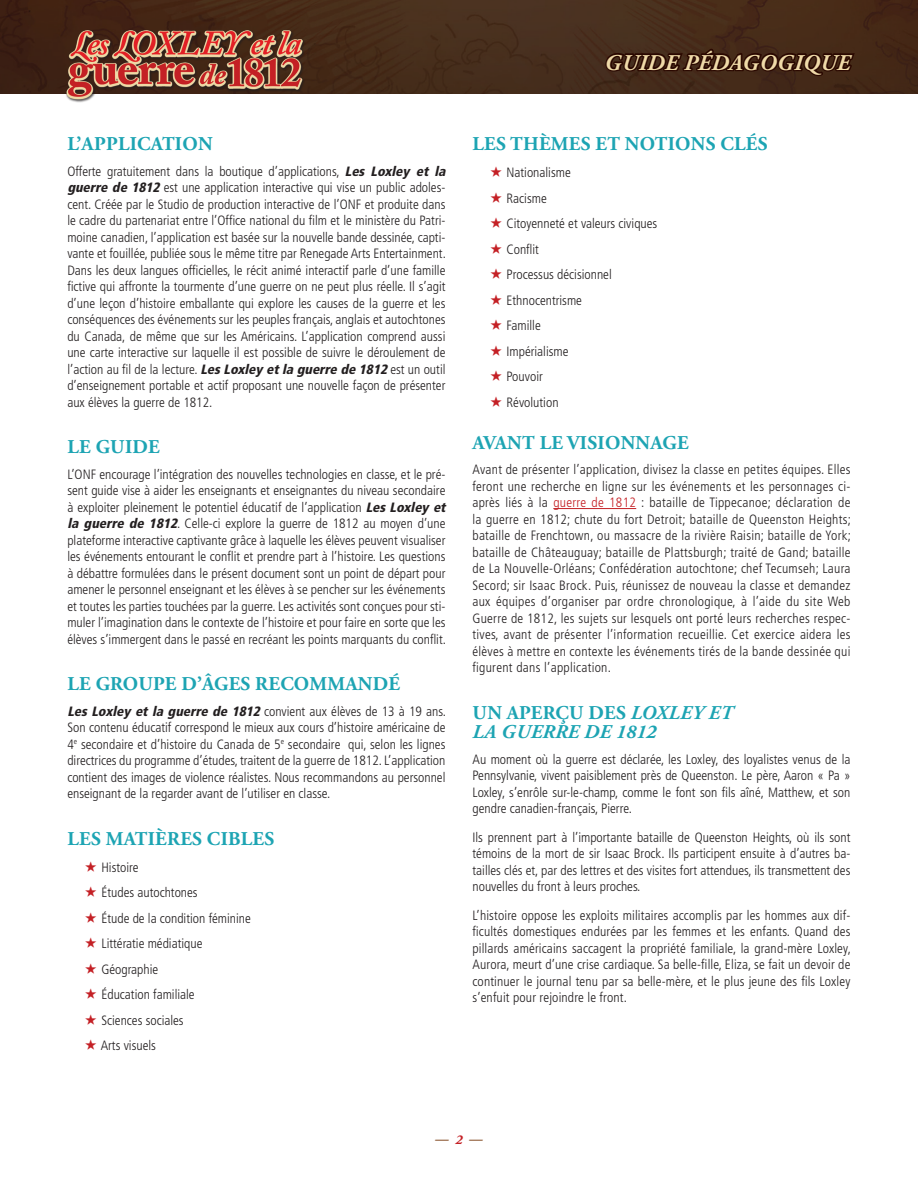
<style>
.page{position:relative;width:918px;height:1188px;background:#fff}
.page>*{position:absolute;margin:0;border:0;box-sizing:border-box;transform-origin:0 0}
.t1{font:italic 700 22.5px "Adobe Garamond Pro";letter-spacing:.015em;color:#efdaa8}
.SUB_TITLE{font:700 19.5px "Adobe Garamond Pro";letter-spacing:.015em;color:#1da4b3}
.SUB_TITLE-2{font:italic 700 19.5px/19.5px "Adobe Garamond Pro";letter-spacing:.015em;color:#1da4b3}
.REGULAR_TEXT{font:300 condensed 13.5px/16.5px "Frutiger";color:#231f20;text-align:justify}
.BULLET_POINT{font:300 condensed 13.5px "Frutiger";color:#231f20}
.t2{font:italic 700 13.5px "Adobe Garamond Pro";color:#7f451c}
.s1{font-weight:900;font-style:italic}
.s2{font-family:"ST Heiti TC";font-stretch:normal;font-size:12px;color:#c42025}
.s3{color:#c42025}
.s4{font-style:normal}
</style>
<div class="page">
<img style="left:0;top:0;width:918px;height:94px">
<img style="left:66px;top:29px;width:240px;height:73px">
<svg style="left:604px;top:0;width:253px;height:94px;background:#422615"></svg>
<hr style="left:553px;top:508px;width:83px;height:1px;background:#c42025">
<p class="SUB_TITLE" style="left:68px;top:133px;width:147px">L’APPLICATION</p>
<p class="REGULAR_TEXT" style="left:67px;top:163px;width:383px;text-align:left">Offerte gratuitement dans la boutique d’applications, <span class="s1">Les Loxley et la guerre de 1812</span> est une application interactive qui vise un public adoles&shy;cent. Créée par le Studio de production interactive de l’ONF et produite dans le cadre du partenariat entre l’Office national du film et le ministère du Patri&shy;moine canadien, l’application est basée sur la nouvelle bande dessinée, capti&shy;vante et fouillée, publiée sous le même titre par Renegade Arts Entertainment.<br>Dans les deux langues officielles, le récit animé interactif parle d’une famille fictive qui affronte la tourmente d’une guerre on ne peut plus réelle. Il s’agit d’une leçon d’histoire emballante qui explore les causes de la guerre et les conséquences des événements sur les peuples français, anglais et autochtones du Canada, de même que sur les Américains. L’application comprend aussi une carte interactive sur laquelle il est possible de suivre le déroulement de l’action au fil de la lecture. <span class="s1">LesLoxley etla guerre de 1812</span> est un outil d’enseignement portable et actif proposant une nouvelle façon de présenter aux élèves la guerre de 1812.</p>
<p class="SUB_TITLE" style="left:68px;top:436px;width:94px">LE GUIDE</p>
<p class="REGULAR_TEXT" style="left:67px;top:466px;width:383px;text-align:left">L’ONF encourage l’intégration des nouvelles technologies en classe, et le pré&shy;sent guide vise à aider les enseignants et enseignantes du niveau secondaire à exploiter pleinement le potentiel éducatif de l’application <span class="s1">Les Loxley et la guerre de 1812</span>. Celle-ci explore la guerre de 1812 au moyen d’une plateforme interactive captivante grâce à laquelle les élèves peuvent visualiser les événements entourant le conflit et prendre part à l’histoire. Les questions à débattre formulées dans le présent document sont un point de départ pour amener le personnel enseignant et les élèves à se pencher sur les événements et toutes les parties touchées par la guerre. Les activités sont conçues pour sti&shy;muler l’imagination dans le contexte de l’histoire et pour faire en sorte que les élèves s’immergent dans le passé en recréant les points marquants du conflit.</p>
<p class="SUB_TITLE" style="left:68px;top:673px;width:334px">LE GROUPE D’ÂGES RECOMMANDÉ</p>
<p class="REGULAR_TEXT" style="left:67px;top:703px;width:380px"><span class="s1">Les Loxley et la guerre de 1812</span> convient aux élèves de 13 à 19 ans.<br>Son contenu éducatif correspond le mieux aux cours d’histoire américaine de 4<sup>e</sup> secondaire et d’histoire du Canada de 5<sup>e</sup> secondaire qui, selon les lignes directrices du programme d’études, traitent de la guerre de 1812. L’application contient des images de violence réalistes. Nous recommandons au personnel enseignant de la regarder avant de l’utiliser en classe.</p>
<p class="SUB_TITLE" style="left:68px;top:827px;width:208px">LES MATIÈRES CIBLES</p>
<p class="BULLET_POINT" style="left:85px;top:859px;width:55px"><span class="s2">★</span> Histoire</p>
<p class="BULLET_POINT" style="left:85px;top:885px;width:114px"><span class="s2">★</span> Études autochtones</p>
<p class="BULLET_POINT" style="left:85px;top:910px;width:168px"><span class="s2">★</span> Étude de la condition féminine</p>
<p class="BULLET_POINT" style="left:85px;top:936px;width:119px"><span class="s2">★</span> Littératie médiatique</p>
<p class="BULLET_POINT" style="left:85px;top:961px;width:75px"><span class="s2">★</span> Géographie</p>
<p class="BULLET_POINT" style="left:85px;top:987px;width:111px"><span class="s2">★</span> Éducation familiale</p>
<p class="BULLET_POINT" style="left:85px;top:1012px;width:100px"><span class="s2">★</span> Sciences sociales</p>
<p class="BULLET_POINT" style="left:85px;top:1038px;width:73px"><span class="s2">★</span> Arts visuels</p>
<h1 class="t1" style="left:605px;top:50px;width:247px">GUIDE PÉDAGOGIQUE</h1>
<p class="SUB_TITLE" style="left:473px;top:133px;width:296px">LES THÈMES ET NOTIONS CLÉS</p>
<p class="BULLET_POINT" style="left:490px;top:165px;width:82px"><span class="s2">★</span> Nationalisme</p>
<p class="BULLET_POINT" style="left:490px;top:190px;width:58px"><span class="s2">★</span> Racisme</p>
<p class="BULLET_POINT" style="left:490px;top:216px;width:169px"><span class="s2">★</span> Citoyenneté et valeurs civiques</p>
<p class="BULLET_POINT" style="left:490px;top:241px;width:51px"><span class="s2">★</span> Conflit</p>
<p class="BULLET_POINT" style="left:490px;top:267px;width:123px"><span class="s2">★</span> Processus décisionnel</p>
<p class="BULLET_POINT" style="left:490px;top:292px;width:94px"><span class="s2">★</span> Ethnocentrisme</p>
<p class="BULLET_POINT" style="left:490px;top:318px;width:52px"><span class="s2">★</span> Famille</p>
<p class="BULLET_POINT" style="left:490px;top:343px;width:80px"><span class="s2">★</span> Impérialisme</p>
<p class="BULLET_POINT" style="left:490px;top:369px;width:54px"><span class="s2">★</span> Pouvoir</p>
<p class="BULLET_POINT" style="left:490px;top:394px;width:70px"><span class="s2">★</span> Révolution</p>
<p class="SUB_TITLE" style="left:473px;top:431px;width:217px">AVANT LE VISIONNAGE</p>
<p class="REGULAR_TEXT" style="left:472px;top:461px;width:380px">Avant de présenter l’application, divisez la classe en petites équipes. Elles feront une recherche en ligne sur les événements et les personnages ci&shy;après liés à la <span class="s3">guerre de 1812</span> : bataille de Tippecanoe; déclaration de la guerre en 1812; chute du fort Detroit; bataille de Queenston Heights; bataille de Frenchtown, ou massacre de la rivière Raisin; bataille de York; bataille de Châteauguay; bataille de Plattsburgh; traité de Gand; bataille de La Nouvelle-Orléans; Confédération autochtone; chef Tecumseh; Laura Secord; sir Isaac Brock. Puis, réunissez de nouveau la classe et demandez aux équipes d’organiser par ordre chronologique, à l’aide du site Web Guerre de 1812, les sujets sur lesquels ont porté leurs recherches respec&shy;tives, avant de présenter l’information recueillie. Cet exercice aidera les élèves à mettre en contexte les événements tirés de la bande dessinée qui figurent dans l’application.</p>
<p class="SUB_TITLE-2" style="left:473px;top:703px;width:262px"><span class="s4">UN APERÇU DES</span> LOXLEY ET<br>LA GUERRE DE 1812</p>
<p class="REGULAR_TEXT" style="left:472px;top:751px;width:380px">Au moment où la guerre est déclarée, les Loxley, des loyalistes venus de la Pennsylvanie, vivent paisiblement près de Queenston. Le père, Aaron « Pa » Loxley, s’enrôle sur-le-champ, comme le font son fils aîné, Matthew, et son gendre canadien-français, Pierre.</p>
<p class="REGULAR_TEXT" style="left:472px;top:829px;width:380px">Ils prennent part à l’importante bataille de Queenston Heights, où ils sont témoins de la mort de sir Isaac Brock. Ils participent ensuite à d’autres ba&shy;tailles clés et, par des lettres et des visites fort attendues, ils transmettent des nouvelles du front à leurs proches.</p>
<p class="REGULAR_TEXT" style="left:472px;top:907px;width:380px">L’histoire oppose les exploits militaires accomplis par les hommes aux dif&shy;ficultés domestiques endurées par les femmes et les enfants. Quand des pillards américains saccagent la propriété familiale, la grand-mère Loxley, Aurora, meurt d’une crise cardiaque. Sa belle-fille, Eliza, se fait un devoir de continuer le journal tenu par sa belle-mère, et le plus jeune des fils Loxley s’enfuit pour rejoindre le front.</p>
<p class="t2" style="left:435px;top:1131px;width:49px">—<span class="s3">2</span>—</p>
</div>
